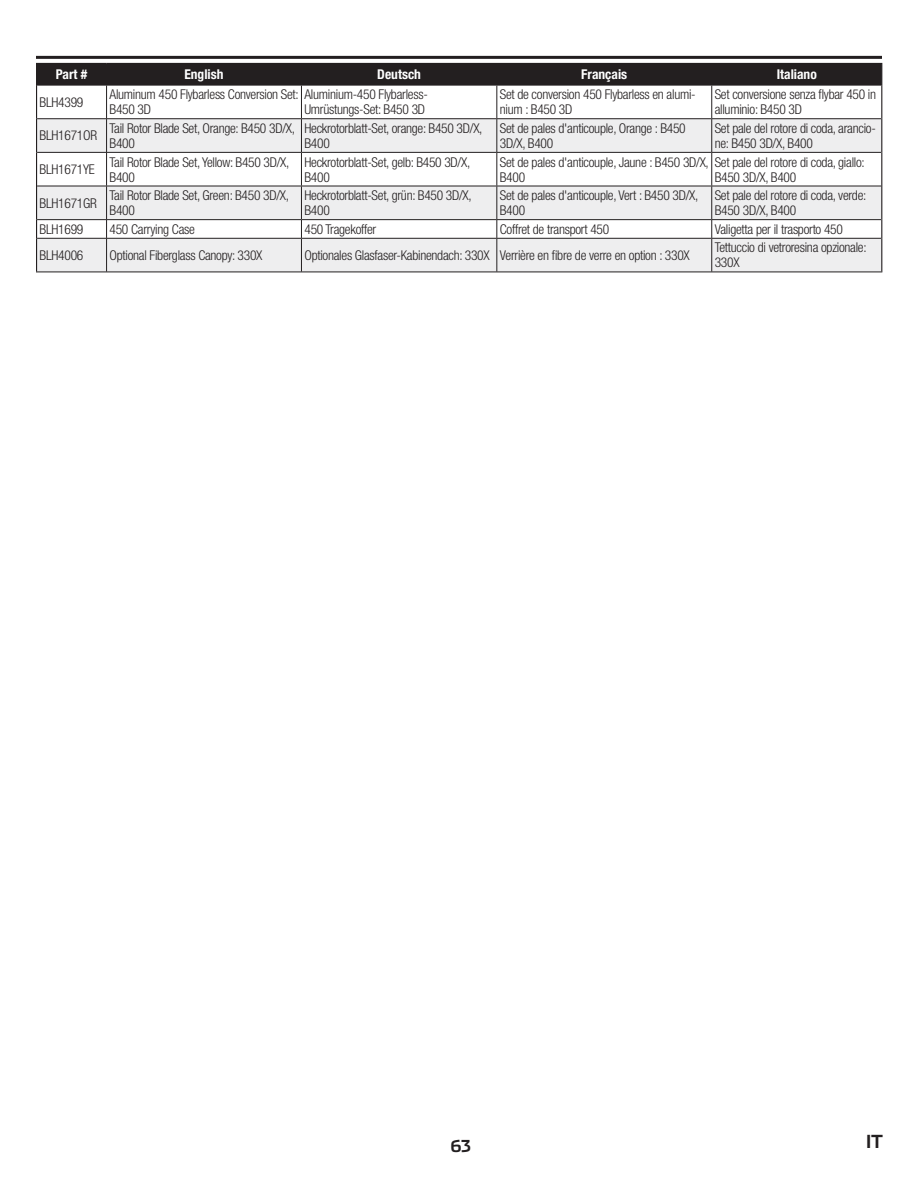
<style>
.page{position:relative;width:918px;height:1188px;background:#fff}
.page>*{position:absolute;margin:0;border:0;box-sizing:border-box;transform-origin:0 0}
.t1{font:700 18px "Stainless";color:#231f20}
.t2{font:700 16.5px "Stainless";color:#231f20}
.t3{font:300 condensed 13.5px/15px "Helvetica Neue LT Std";letter-spacing:-.02em;color:#231f20}
.t4{font:700 condensed 13.5px "Helvetica Neue LT Std";color:#fff}
</style>
<div class="page">
<hr style="left:36px;top:56px;width:846px;height:3px;background:#231f20">
<svg style="left:37px;top:119px;width:844px;height:153px;fill:#eeeeef"></svg>
<hr style="left:37px;top:85px;width:264px;height:1px;background:#231f20">
<hr style="left:106px;top:85px;width:1px;height:33px;background:#231f20">
<hr style="left:301px;top:85px;width:196px;height:1px;background:#231f20">
<hr style="left:301px;top:85px;width:1px;height:33px;background:#231f20">
<hr style="left:497px;top:85px;width:215px;height:1px;background:#231f20">
<hr style="left:496px;top:85px;width:1px;height:33px;background:#231f20">
<hr style="left:712px;top:85px;width:169px;height:1px;background:#231f20">
<hr style="left:711px;top:85px;width:1px;height:33px;background:#231f20">
<hr style="left:37px;top:118px;width:264px;height:1px;background:#231f20">
<hr style="left:106px;top:119px;width:1px;height:33px;background:#231f20">
<hr style="left:301px;top:118px;width:196px;height:1px;background:#231f20">
<hr style="left:301px;top:119px;width:1px;height:33px;background:#231f20">
<hr style="left:497px;top:118px;width:215px;height:1px;background:#231f20">
<hr style="left:496px;top:119px;width:1px;height:33px;background:#231f20">
<hr style="left:712px;top:118px;width:169px;height:1px;background:#231f20">
<hr style="left:711px;top:119px;width:1px;height:33px;background:#231f20">
<hr style="left:37px;top:152px;width:264px;height:1px;background:#231f20">
<hr style="left:106px;top:153px;width:1px;height:33px;background:#231f20">
<hr style="left:301px;top:152px;width:196px;height:1px;background:#231f20">
<hr style="left:301px;top:153px;width:1px;height:33px;background:#231f20">
<hr style="left:497px;top:152px;width:215px;height:1px;background:#231f20">
<hr style="left:496px;top:153px;width:1px;height:33px;background:#231f20">
<hr style="left:712px;top:152px;width:169px;height:1px;background:#231f20">
<hr style="left:711px;top:153px;width:1px;height:33px;background:#231f20">
<hr style="left:37px;top:186px;width:264px;height:1px;background:#231f20">
<hr style="left:106px;top:186px;width:1px;height:33px;background:#231f20">
<hr style="left:301px;top:186px;width:196px;height:1px;background:#231f20">
<hr style="left:301px;top:186px;width:1px;height:33px;background:#231f20">
<hr style="left:497px;top:186px;width:215px;height:1px;background:#231f20">
<hr style="left:496px;top:186px;width:1px;height:33px;background:#231f20">
<hr style="left:712px;top:186px;width:169px;height:1px;background:#231f20">
<hr style="left:711px;top:186px;width:1px;height:33px;background:#231f20">
<hr style="left:37px;top:219px;width:264px;height:1px;background:#231f20">
<svg style="left:106px;top:220px;width:1px;height:18px"></svg>
<hr style="left:301px;top:219px;width:196px;height:1px;background:#231f20">
<svg style="left:301px;top:220px;width:1px;height:18px"></svg>
<hr style="left:497px;top:219px;width:215px;height:1px;background:#231f20">
<svg style="left:496px;top:220px;width:1px;height:18px"></svg>
<hr style="left:712px;top:219px;width:169px;height:1px;background:#231f20">
<svg style="left:711px;top:220px;width:1px;height:18px"></svg>
<hr style="left:37px;top:238px;width:264px;height:1px;background:#231f20">
<hr style="left:106px;top:239px;width:1px;height:33px;background:#231f20">
<hr style="left:301px;top:238px;width:196px;height:1px;background:#231f20">
<hr style="left:301px;top:239px;width:1px;height:33px;background:#231f20">
<hr style="left:497px;top:238px;width:215px;height:1px;background:#231f20">
<hr style="left:496px;top:239px;width:1px;height:33px;background:#231f20">
<hr style="left:712px;top:238px;width:169px;height:1px;background:#231f20">
<hr style="left:711px;top:239px;width:1px;height:33px;background:#231f20">
<hr style="left:36px;top:272px;width:846px;height:1px;background:#231f20">
<hr style="left:36px;top:85px;width:1px;height:34px;background:#231f20">
<hr style="left:881px;top:85px;width:1px;height:34px;background:#231f20">
<hr style="left:36px;top:119px;width:1px;height:33px;background:#231f20">
<hr style="left:881px;top:119px;width:1px;height:33px;background:#231f20">
<hr style="left:36px;top:152px;width:1px;height:34px;background:#231f20">
<hr style="left:881px;top:152px;width:1px;height:34px;background:#231f20">
<div style="left:36px;top:63px;width:846px;height:22px;background:#231f20"></div>
<hr style="left:36px;top:186px;width:1px;height:34px;background:#231f20">
<hr style="left:881px;top:186px;width:1px;height:34px;background:#231f20">
<svg style="left:36px;top:220px;width:1px;height:18px"></svg>
<svg style="left:881px;top:220px;width:1px;height:18px"></svg>
<hr style="left:36px;top:238px;width:1px;height:34px;background:#231f20">
<hr style="left:881px;top:238px;width:1px;height:34px;background:#231f20">
<p class="t4" style="left:56px;top:69px;width:33px">Part #</p>
<p class="t4" style="left:184px;top:69px;width:41px">English</p>
<p class="t4" style="left:377px;top:69px;width:45px">Deutsch</p>
<p class="t4" style="left:581px;top:69px;width:47px">Français</p>
<p class="t4" style="left:777px;top:69px;width:42px">Italiano</p>
<p class="t3" style="left:40px;top:96px;width:45px">BLH4399</p>
<p class="t3" style="left:110px;top:89px;width:320px">Aluminum 450 Flybarless Conversion Set: Aluminium-450 Flybarless-<br>B450 3D</p>
<p class="t3" style="left:500px;top:89px;width:197px">Set de conversion 450 Flybarless en alumi&shy;nium : B450 3D</p>
<p class="t3" style="left:715px;top:89px;width:163px">Set conversione senza flybar 450 in alluminio: B450 3D</p>
<p class="t3" style="left:304px;top:104px;width:122px">Umrüstungs-Set: B450 3D</p>
<p class="t3" style="left:40px;top:130px;width:59px">BLH1671OR</p>
<p class="t3" style="left:110px;top:122px;width:187px">Tail Rotor Blade Set, Orange: B450 3D/X,<br>B400</p>
<p class="t3" style="left:304px;top:122px;width:180px">Heckrotorblatt-Set, orange: B450 3D/X,<br>B400</p>
<p class="t3" style="left:500px;top:122px;width:187px">Set de pales d'anticouple, Orange : B450<br>3D/X, B400</p>
<p class="t3" style="left:715px;top:122px;width:163px">Set pale del rotore di coda, arancio&shy;ne: B450 3D/X, B400</p>
<p class="t3" style="left:40px;top:163px;width:57px">BLH1671YE</p>
<p class="t3" style="left:110px;top:156px;width:181px">Tail Rotor Blade Set, Yellow: B450 3D/X,<br>B400</p>
<p class="t3" style="left:304px;top:156px;width:167px">Heckrotorblatt-Set, gelb: B450 3D/X,<br>B400</p>
<p class="t3" style="left:500px;top:156px;width:367px">Set de pales d'anticouple, Jaune : B450 3D/X, Set pale del rotore di coda, giallo:<br>B400</p>
<p class="t3" style="left:715px;top:171px;width:83px">B450 3D/X, B400</p>
<p class="t3" style="left:40px;top:197px;width:59px">BLH1671GR</p>
<p class="t3" style="left:110px;top:190px;width:181px">Tail Rotor Blade Set, Green: B450 3D/X,<br>B400</p>
<p class="t3" style="left:304px;top:190px;width:169px">Heckrotorblatt-Set, grün: B450 3D/X,<br>B400</p>
<p class="t3" style="left:500px;top:190px;width:200px">Set de pales d'anticouple, Vert : B450 3D/X,<br>B400</p>
<p class="t3" style="left:715px;top:190px;width:153px">Set pale del rotore di coda, verde:<br>B450 3D/X, B400</p>
<p class="t3" style="left:40px;top:223px;width:45px">BLH1699</p>
<p class="t3" style="left:110px;top:223px;width:87px">450 Carrying Case</p>
<p class="t3" style="left:304px;top:223px;width:73px">450 Tragekoffer</p>
<p class="t3" style="left:500px;top:223px;width:111px">Coffret de transport 450</p>
<p class="t3" style="left:715px;top:223px;width:130px">Valigetta per il trasporto 450</p>
<p class="t3" style="left:40px;top:249px;width:45px">BLH4006</p>
<p class="t3" style="left:110px;top:249px;width:154px">Optional Fiberglass Canopy: 330X</p>
<p class="t3" style="left:304px;top:249px;width:387px">Optionales Glasfaser-Kabinendach: 330X Verrière en fibre de verre en option : 330X</p>
<p class="t3" style="left:715px;top:242px;width:153px">Tettuccio di vetroresina opzionale:<br>330X</p>
<p class="t2" style="left:451px;top:1139px;width:22px">63</p>
<h1 class="t1" style="left:866px;top:1133px;width:19px">IT</h1>
</div>
